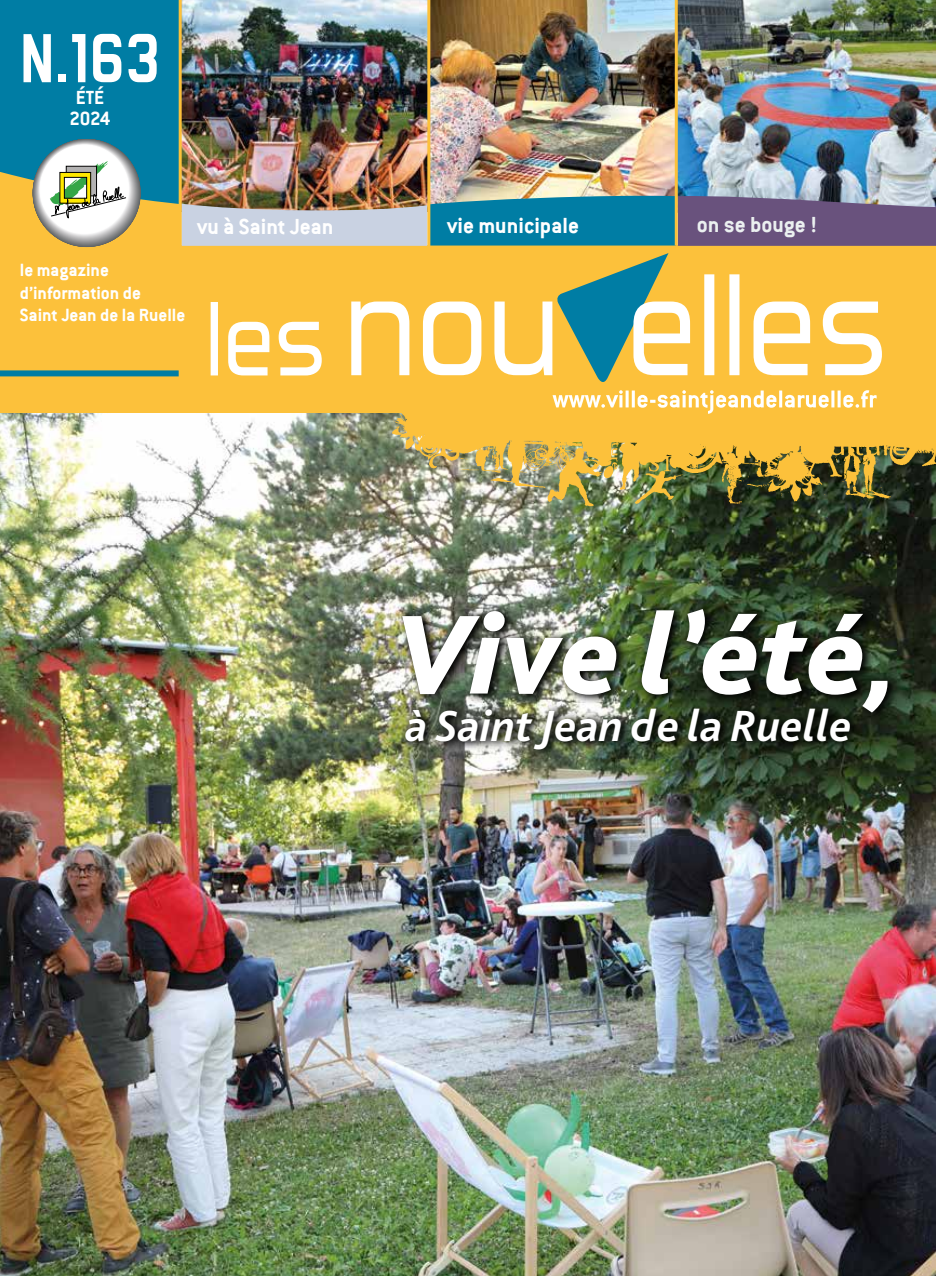
<style>
.page{position:relative;width:936px;height:1276px;background:#fff}
.page>*{position:absolute;margin:0;border:0;box-sizing:border-box;transform-origin:0 0}
.t1{font:italic 800 117.45px "Bliss Pro";color:#fff}
.t2{font:700 76.5px "Forgotten Futurist";color:#fff;scale:.96 1}
.t3{font:italic 700 45.75px "Bliss Pro";color:#fff}
.t4{font:700 24px "Conduit ITC";color:#fff}
.t5{font:700 24px "Conduit ITC";color:#ebf0f0}
.t6{font:700 21px/20.7px "Conduit ITC";letter-spacing:-.02em;color:#fff}
.t7{font:700 19.5px/22.5px "Conduit ITC";color:#fff}
</style>
<div class="page">
<img style="left:0;top:412px;width:935px;height:864px">
<img style="left:380px;top:412px;width:555px;height:104px">
<div style="left:0;top:245px;width:935px;height:167px;background:#fcc13b"></div>
<div style="left:0;top:370px;width:179px;height:6px;background:#007da4"></div>
<svg style="left:211px;top:302px;width:111px;height:73px"></svg>
<img style="left:0;top:0;width:935px;height:246px">
<div style="left:64px;top:177px;width:23px;height:22px;border:1px solid #000"></div>
<svg style="left:351px;top:301px;width:530px;height:74px"></svg>
<svg style="left:552px;top:253px;width:324px;height:161px"></svg>
<img style="left:398px;top:602px;width:502px;height:157px">
<h2 class="t2" style="left:20px;top:19px;width:148px">N.163</h2>
<p class="t6" style="left:70px;top:87px;width:42px">ÉTÉ<br>2024</p>
<p class="t4" style="left:197px;top:213px;width:138px">vu à Saint Jean</p>
<p class="t4" style="left:447px;top:212px;width:133px">vie municipale</p>
<p class="t5" style="left:696px;top:210px;width:121px">on se bouge !</p>
<p class="t4" style="left:192px;top:213px;width:138px">vu à Saint Jean</p>
<p class="t7" style="left:20px;top:258px;width:167px">le magazine d’information de<br>Saint Jean de la Ruelle</p>
<h1 class="t1" style="left:393px;top:581px;width:510px">Vive l’été,</h1>
<h3 class="t3" style="left:406px;top:697px;width:447px">à Saint Jean de la Ruelle</h3>
</div>
